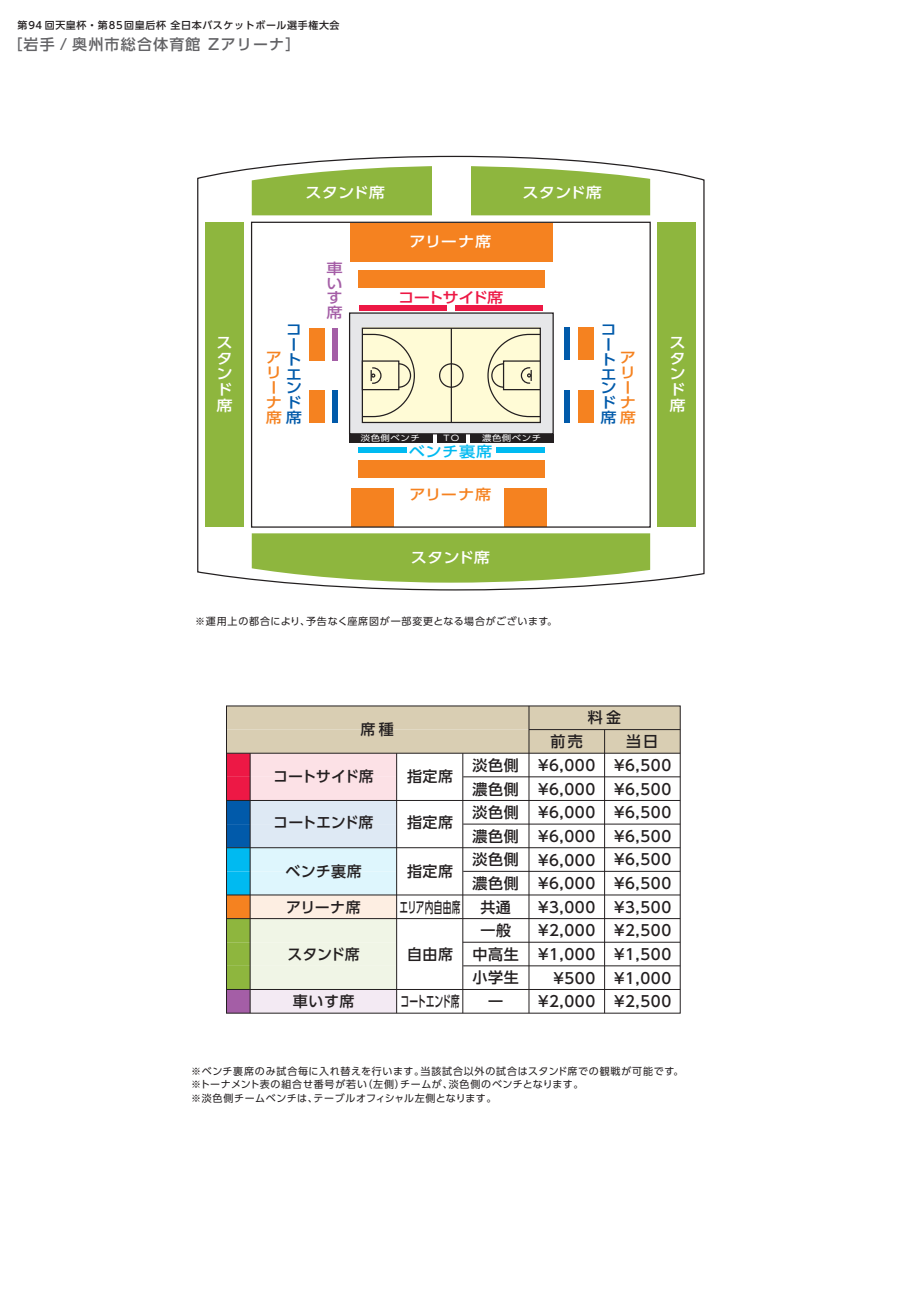
<style>
.page{position:relative;width:911px;height:1290px;background:#fff}
.page>*{position:absolute;margin:0;border:0;box-sizing:border-box;transform-origin:0 0}
.t1{font:500 15px/23.6px "UD Shin Go Pro";letter-spacing:.04em;color:#231f20;text-align:justify}
.t2{font:500 15px "UD Shin Go Pro";letter-spacing:.08em;color:#636366}
.t3{font:500 15px "UD Shin Go Pro";letter-spacing:-.025em;color:#231f20}
.t4{font:500 15px "UD Shin Go Pro";letter-spacing:-.03em;color:#231f20}
.t5{font:500 15px "UD Shin Go Pro";letter-spacing:.04em;color:#231f20;scale:.58 1}
.t6{font:500 15px "UD Shin Go Pro";letter-spacing:-.03em;color:#231f20;scale:.59 1}
.t7{font:500 14.62px/15.8px "UD Shin Go Pro";color:#fff;text-align:justify;scale:1.11 1}
.t8{font:500 14.62px/14.6px "UD Shin Go Pro";color:#015aaa;scale:1.11 1}
.t9{font:500 14.62px/14.9px "UD Shin Go Pro";letter-spacing:.01em;color:#f58220;scale:1.11 1}
.t10{font:500 14.62px "UD Shin Go Pro";letter-spacing:-.065em;color:#ed1845;scale:1.11 1}
.t11{font:500 14.62px "UD Shin Go Pro";letter-spacing:.04em;color:#00baf1;scale:1.11 1}
.t12{font:500 14.62px/14.9px "UD Shin Go Pro";color:#a45ea6;text-align:justify;scale:1.11 1}
.t13{font:10px/13.8px "UD Shin Go Pro";letter-spacing:.065em;color:#231f20}
.t14{font:500 10px "UD Shin Go Pro";letter-spacing:.06em;color:#231f20}
.t15{font:8px "UD Shin Go Pro";letter-spacing:.06em;color:#fff;scale:1.18 1}
.s1{color:#015aaa}
.s2{color:#f58220}
</style>
<div class="page">
<svg style="left:226px;top:705px;width:455px;height:309px"></svg>
<hr style="left:226px;top:753px;width:454px;height:1px;background:#231f20">
<hr style="left:463px;top:776px;width:217px;height:1px;background:#231f20">
<hr style="left:226px;top:800px;width:454px;height:1px;background:#231f20">
<hr style="left:463px;top:823px;width:217px;height:1px;background:#231f20">
<hr style="left:226px;top:847px;width:454px;height:1px;background:#231f20">
<hr style="left:463px;top:871px;width:217px;height:1px;background:#231f20">
<hr style="left:226px;top:894px;width:454px;height:1px;background:#231f20">
<hr style="left:226px;top:918px;width:454px;height:1px;background:#231f20">
<hr style="left:463px;top:942px;width:217px;height:1px;background:#231f20">
<hr style="left:226px;top:989px;width:454px;height:1px;background:#231f20">
<hr style="left:529px;top:729px;width:151px;height:1px;background:#231f20">
<hr style="left:250px;top:753px;width:1px;height:260px;background:#231f20">
<hr style="left:462px;top:753px;width:1px;height:260px;background:#231f20">
<hr style="left:528px;top:706px;width:1px;height:307px;background:#231f20">
<hr style="left:604px;top:729px;width:1px;height:284px;background:#231f20">
<hr style="left:396px;top:753px;width:1px;height:260px;background:#231f20">
<hr style="left:463px;top:965px;width:217px;height:1px;background:#231f20">
<svg style="left:197px;top:155px;width:508px;height:436px"></svg>
<div style="left:470px;top:434px;width:83px;height:9px;background:#231f20"></div>
<div style="left:349px;top:434px;width:83px;height:9px;background:#231f20"></div>
<div style="left:437px;top:434px;width:28px;height:9px;background:#231f20"></div>
<div style="left:362px;top:328px;width:89px;height:94px;background:#fffbd6"></div>
<div style="left:451px;top:328px;width:89px;height:94px;background:#fffbd6"></div>
<div style="left:362px;top:328px;width:179px;height:95px;border:1px solid #231f20"></div>
<hr style="left:451px;top:328px;width:1px;height:94px;background:#231f20">
<div style="left:439px;top:363px;width:24px;height:25px;border:1px solid #231f20;border-radius:50%"></div>
<svg style="left:361px;top:333px;width:54px;height:85px"></svg>
<svg style="left:487px;top:333px;width:54px;height:85px"></svg>
<div style="left:504px;top:488px;width:42px;height:39px;background:#f58220"></div>
<div style="left:351px;top:488px;width:42px;height:39px;background:#f58220"></div>
<div style="left:358px;top:460px;width:186px;height:18px;background:#f58220"></div>
<div style="left:358px;top:270px;width:186px;height:18px;background:#f58220"></div>
<div style="left:350px;top:223px;width:202px;height:39px;background:#f58220"></div>
<div style="left:251px;top:222px;width:400px;height:306px;border:1px solid #231f20"></div>
<div style="left:455px;top:306px;width:88px;height:5px;background:#ed1845"></div>
<div style="left:496px;top:447px;width:48px;height:6px;background:#00baf1"></div>
<div style="left:358px;top:447px;width:48px;height:6px;background:#00baf1"></div>
<div style="left:564px;top:390px;width:6px;height:33px;background:#015aaa"></div>
<div style="left:564px;top:327px;width:6px;height:33px;background:#015aaa"></div>
<div style="left:332px;top:391px;width:6px;height:32px;background:#015aaa"></div>
<div style="left:332px;top:328px;width:6px;height:32px;background:#a45ea6"></div>
<div style="left:578px;top:390px;width:15px;height:33px;background:#f58220"></div>
<div style="left:578px;top:327px;width:15px;height:33px;background:#f58220"></div>
<div style="left:309px;top:391px;width:15px;height:32px;background:#f58220"></div>
<div style="left:309px;top:328px;width:15px;height:32px;background:#f58220"></div>
<div style="left:657px;top:222px;width:39px;height:305px;background:#8eb63e"></div>
<div style="left:205px;top:222px;width:39px;height:305px;background:#8eb63e"></div>
<svg style="left:252px;top:533px;width:398px;height:50px;background:#98bc50"></svg>
<svg style="left:252px;top:166px;width:398px;height:49px;background:#99bc51"></svg>
<div style="left:431px;top:163px;width:39px;height:53px;background:#fff"></div>
<div style="left:359px;top:306px;width:88px;height:5px;background:#ed1845"></div>
<p class="t14" style="left:18px;top:17px;width:323px">第94 回天皇杯・第85 回皇后杯 全日本バスケットボール選手権大会</p>
<p class="t2" style="left:7px;top:32px;width:294px">［岩手 / 奥州市総合体育館 Zアリーナ］</p>
<p class="t7" style="left:216px;top:334px;width:16px">スタンド席</p>
<p class="t7" style="left:305px;top:184px;width:73px">スタンド席</p>
<p class="t8" style="left:286px;top:322px;width:14px">コ</p>
<p class="t8" style="left:286px;top:337px;width:10px">ー</p>
<p class="t8" style="left:286px;top:352px;width:15px">ト</p>
<p class="t8" style="left:286px;top:366px;width:15px">エ</p>
<p class="t8" style="left:286px;top:380px;width:15px">ン</p>
<p class="t9" style="left:266px;top:394px;width:33px">ナ<span class="s1">ド</span></p>
<p class="t9" style="left:266px;top:409px;width:34px">席<span class="s1">席</span></p>
<p class="t9" style="left:266px;top:350px;width:15px">アリー</p>
<p class="t12" style="left:327px;top:260px;width:16px">車いす席</p>
<p class="t7" style="left:409px;top:234px;width:75px">アリーナ席</p>
<p class="t10" style="left:398px;top:285px;width:96px">コートサイド席</p>
<p class="t7" style="left:522px;top:184px;width:73px">スタンド席</p>
<p class="t8" style="left:600px;top:322px;width:33px">コ<br>ー<br>ト<br>エ<br>ン<span class="s2">ー</span>ド<span class="s2">ナ</span>席<span class="s2">席</span></p>
<p class="t9" style="left:619px;top:350px;width:15px">アリ</p>
<p class="t15" style="left:361px;top:431px;width:52px">淡色側ベンチ</p>
<p class="t15" style="left:443px;top:431px;width:15px">TO</p>
<p class="t15" style="left:482px;top:431px;width:52px">濃色側ベンチ</p>
<p class="t11" style="left:409px;top:439px;width:77px">ベンチ裏席</p>
<p class="t9" style="left:409px;top:487px;width:75px">アリーナ席</p>
<p class="t7" style="left:411px;top:549px;width:73px">スタンド席</p>
<p class="t13" style="left:195px;top:614px;width:363px">※運用上の都合により、予告なく座席図が一部変更となる場合がございます。</p>
<p class="t7" style="left:669px;top:334px;width:16px">スタンド席</p>
<p class="t1" style="left:360px;top:717px;width:35px">席種</p>
<p class="t3" style="left:273px;top:764px;width:102px">コートサイド席</p>
<p class="t4" style="left:273px;top:810px;width:102px">コートエンド席</p>
<p class="t1" style="left:286px;top:859px;width:78px">ベンチ裏席</p>
<p class="t1" style="left:286px;top:894px;width:76px">アリーナ席</p>
<p class="t1" style="left:287px;top:942px;width:74px">スタンド席</p>
<p class="t1" style="left:293px;top:989px;width:63px">車いす席</p>
<p class="t1" style="left:407px;top:764px;width:48px">指定席</p>
<p class="t1" style="left:407px;top:810px;width:48px">指定席</p>
<p class="t1" style="left:407px;top:859px;width:48px">指定席</p>
<p class="t5" style="left:399px;top:895px;width:107px">エリア内自由席</p>
<p class="t1" style="left:407px;top:942px;width:48px">自由席</p>
<p class="t6" style="left:400px;top:989px;width:102px">コートエンド席</p>
<p class="t1" style="left:588px;top:705px;width:35px">料金</p>
<p class="t1" style="left:550px;top:729px;width:34px">前売</p>
<p class="t1" style="left:626px;top:729px;width:33px">当日</p>
<p class="t1" style="left:538px;top:753px;width:59px">¥6,000 ¥6,000 ¥6,000 ¥6,000 ¥6,000 ¥6,000</p>
<p class="t1" style="left:538px;top:918px;width:59px;text-align:right">¥2,000 ¥1,000 ¥500 ¥2,000</p>
<p class="t1" style="left:472px;top:753px;width:48px">淡色側濃色側淡色側濃色側淡色側濃色側</p>
<p class="t1" style="left:472px;top:918px;width:48px;text-align:center">一般中高生小学生一</p>
<p class="t1" style="left:614px;top:753px;width:59px">¥6,500 ¥6,500 ¥6,500 ¥6,500 ¥6,500 ¥6,500</p>
<p class="t1" style="left:614px;top:918px;width:59px">¥2,500 ¥1,500 ¥1,000 ¥2,500</p>
<p class="t1" style="left:480px;top:895px;width:32px">共通</p>
<p class="t1" style="left:538px;top:895px;width:59px">¥3,000</p>
<p class="t1" style="left:614px;top:895px;width:59px">¥3,500</p>
<p class="t13" style="left:191px;top:1063px;width:494px">※ベンチ裏席のみ試合毎に入れ替えを行います。当該試合以外の試合はスタンド席での観戦が可能です。※トーナメント表の組合せ番号が若い（左側）チームが、淡色側のベンチとなります。<br>※淡色側チームベンチは、テーブルオフィシャル左側となります。</p>
</div>
